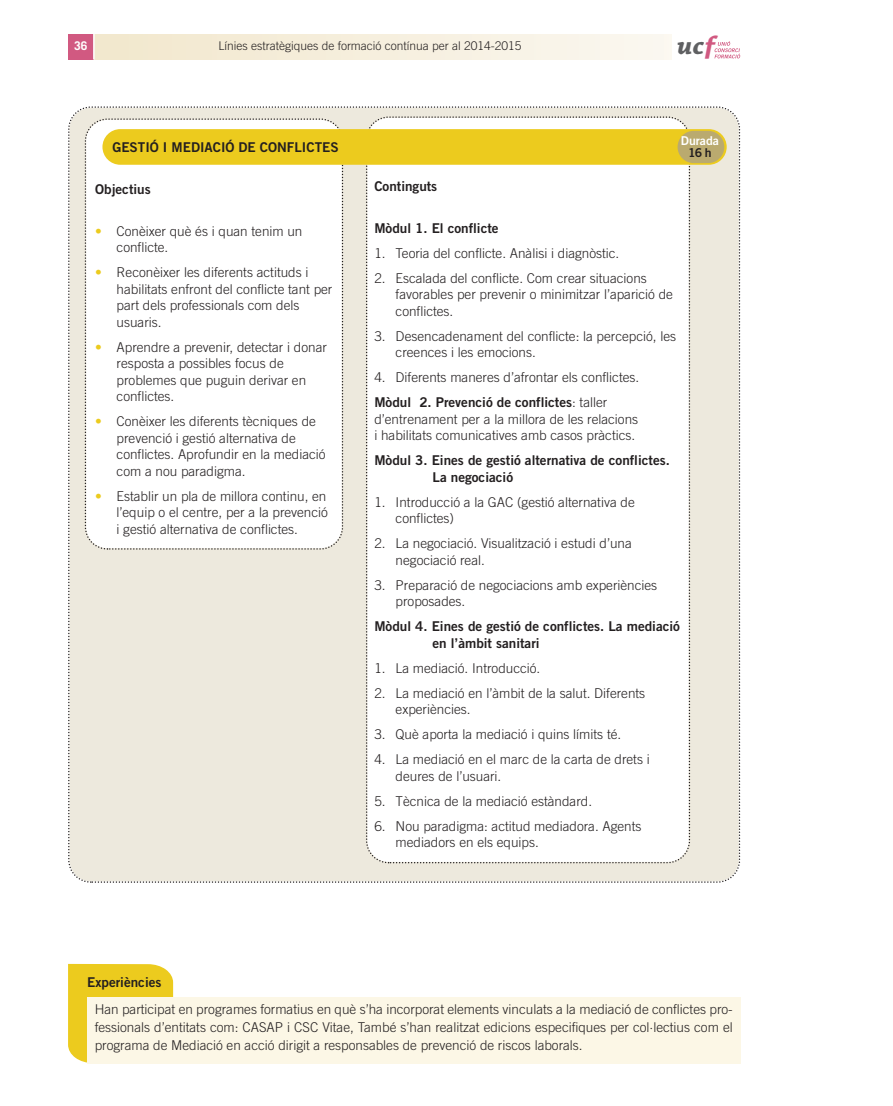
<style>
.page{position:relative;width:893px;height:1106px;background:#fff}
.page>*{position:absolute;margin:0;border:0;box-sizing:border-box;transform-origin:0 0}
.t1{font:italic 700 26.85px "Chaparral Pro";color:#5f6062}
.t2{font:300 13.5px/16.5px "Trade Gothic";color:#231f20}
.t3{font:13.5px/16.5px "Trade Gothic Bold Two";color:#231f20}
.t4{font:12.15px "Trade Gothic Bold Two";color:#fff}
.t5{font:12.15px "Trade Gothic Bold Two";color:#231f20}
.t6{font:300 12px "Trade Gothic";color:#231f20}
.t7{font:700 12px "Trade Gothic";color:#fff}
.s1{color:#d15981}
.s2{color:#eccb1e}
.s3{font-family:"Trade Gothic";font-weight:300}
</style>
<div class="page">
<div style="left:68px;top:34px;width:604px;height:26px;background:linear-gradient(to right,#f1e6cb,#fbf7f0)"></div>
<div style="left:68px;top:34px;width:26px;height:25px;background:#d15981"></div>
<hr style="left:93px;top:34px;width:2px;height:26px;background:#fff">
<svg style="left:714px;top:41px;width:26px;height:17px"></svg>
<div style="left:68px;top:106px;width:673px;height:777px;background:#ede9dd"></div>
<svg style="left:84px;top:118px;width:260px;height:432px"></svg>
<svg style="left:365px;top:116px;width:326px;height:748px"></svg>
<svg style="left:68px;top:964px;width:105px;height:99px;background:#eccd27"></svg>
<div style="left:87px;top:997px;width:653px;height:66px;background:#fcf7e6"></div>
<div style="left:102px;top:129px;width:624px;height:36px;background:#eccb1e;border-radius:18px"></div>
<div style="left:677px;top:131px;width:47px;height:32px;background:#baaa6f;border-radius:16px"></div>
<p class="t7" style="left:74px;top:42px;width:15px">36</p>
<p class="t6" style="left:218px;top:41px;width:305px">Línies estratègiques de formació contínua per al 2014-2015</p>
<h1 class="t1" style="left:677px;top:29px;width:39px">uc<span class="s1">f</span></h1>
<p class="t3" style="left:112px;top:140px;width:228px">GESTIÓ I MEDIACIÓ DE CONFLICTES</p>
<p class="t4" style="left:681px;top:136px;width:39px">Durada</p>
<p class="t5" style="left:688px;top:148px;width:25px">16 h</p>
<p class="t3" style="left:95px;top:182px;width:57px">Objectius</p>
<p class="t2" style="left:117px;top:224px;width:187px;text-indent:-21px"><span class="s2">•</span> Conèixer què és i quan tenim un conflicte.</p>
<p class="t2" style="left:117px;top:265px;width:217px;text-indent:-21px"><span class="s2">•</span> Reconèixer les diferents actituds i habilitats enfront del conflicte tant per part dels professionals com dels usuaris.</p>
<p class="t2" style="left:117px;top:340px;width:212px;text-indent:-21px"><span class="s2">•</span> Aprendre a prevenir, detectar i donar resposta a possibles focus de problemes que puguin derivar en conflictes.</p>
<p class="t2" style="left:117px;top:414px;width:211px;text-indent:-21px"><span class="s2">•</span> Conèixer les diferents tècniques de prevenció i gestió alternativa de conflictes. Aprofundir en la mediació com a nou paradigma.</p>
<p class="t2" style="left:117px;top:489px;width:213px;text-align:justify;text-indent:-21px"><span class="s2">•</span> Establir un pla de millora continu, en l’equip o el centre, per a la prevenció i gestió alternativa de conflictes.</p>
<p class="t3" style="left:374px;top:179px;width:64px">Continguts</p>
<p class="t3" style="left:374px;top:221px;width:126px">Mòdul 1. El conflicte</p>
<p class="t2" style="left:374px;top:246px;width:246px">1. Teoria del conflicte. Anàlisi i diagnòstic.</p>
<p class="t2" style="left:395px;top:271px;width:279px;text-indent:-21px">2. Escalada del conflicte. Com crear situacions favorables per prevenir o minimitzar l’aparició de conflictes.</p>
<p class="t2" style="left:395px;top:329px;width:282px;text-indent:-21px">3. Desencadenament del conflicte: la percepció, les creences i les emocions.</p>
<p class="t2" style="left:374px;top:370px;width:266px">4. Diferents maneres d’afrontar els conflictes.</p>
<p class="t3" style="left:374px;top:395px;width:234px">Mòdul 2. Prevenció de conflictes<span class="s3">: taller</span></p>
<p class="t2" style="left:374px;top:412px;width:265px">d’entrenament per a la millora de les relacions i habilitats comunicatives amb casos pràctics.</p>
<p class="t3" style="left:432px;top:453px;width:239px;text-indent:-58px">Mòdul 3. Eines de gestió alternativa de conflictes.<br>La negociació</p>
<p class="t2" style="left:395px;top:495px;width:241px;text-indent:-21px">1. Introducció a la GAC (gestió alternativa de conflictes)</p>
<p class="t2" style="left:395px;top:536px;width:238px;text-indent:-21px">2. La negociació. Visualització i estudi d’una negociació real.</p>
<p class="t2" style="left:395px;top:578px;width:263px;text-indent:-21px">3. Preparació de negociacions amb experiències proposades.</p>
<p class="t3" style="left:432px;top:619px;width:249px;text-indent:-58px">Mòdul 4. Eines de gestió de conflictes. La mediació en l’àmbit sanitari</p>
<p class="t2" style="left:374px;top:661px;width:167px">1. La mediació. Introducció.</p>
<p class="t2" style="left:395px;top:686px;width:251px;text-indent:-21px">2. La mediació en l’àmbit de la salut. Diferents experiències.</p>
<p class="t2" style="left:374px;top:727px;width:248px">3. Què aporta la mediació i quins límits té.</p>
<p class="t2" style="left:395px;top:752px;width:255px;text-indent:-21px">4. La mediació en el marc de la carta de drets i deures de l’usuari.</p>
<p class="t2" style="left:374px;top:794px;width:219px">5. Tècnica de la mediació estàndard.</p>
<p class="t2" style="left:395px;top:819px;width:247px;text-indent:-21px">6. Nou paradigma: actitud mediadora. Agents mediadors en els equips.</p>
<p class="t3" style="left:87px;top:975px;width:76px">Experiències</p>
<p class="t2" style="left:95px;top:1001px;width:639px;line-height:18px;text-align:justify">Han participat en programes formatius en què s’ha incorporat elements vinculats a la mediació de conflictes pro&shy;fessionals d’entitats com: CASAP i CSC Vitae, També s’han realitzat edicions especifiques per col·lectius com el programa de Mediació en acció dirigit a responsables de prevenció de riscos laborals.</p>
</div>
